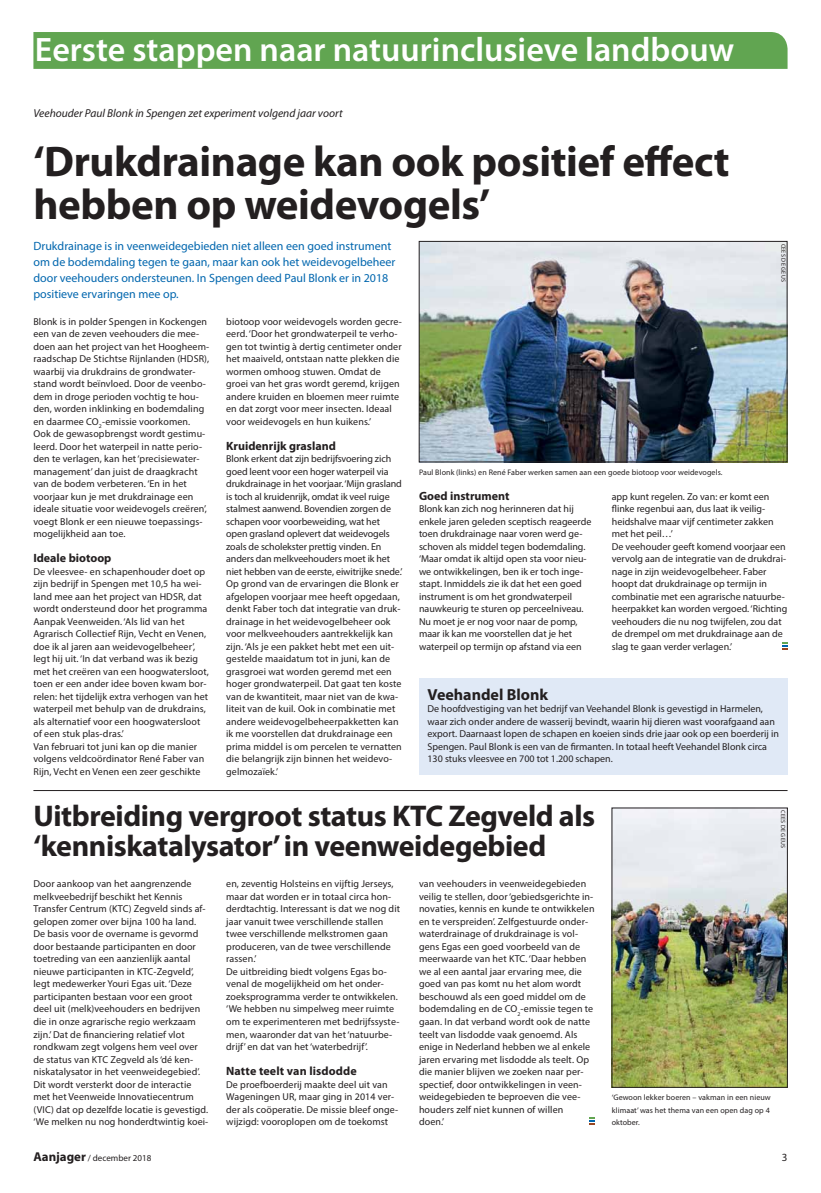
<style>
.page{position:relative;width:821px;height:1193px;background:#fff}
.page>*{position:absolute;margin:0;border:0;box-sizing:border-box;transform-origin:0 0}
.t1{font:700 43px/43px "Myriad Pro";letter-spacing:-.01em;color:#231f20}
.t2{font:600 34px "Myriad Pro";color:#fff}
.t3{font:700 30px/30px "Myriad Pro";letter-spacing:-.015em;color:#231f20}
.t4{font:700 16px "Myriad Pro";color:#231f20}
.t5{font:12px/16px "Myriad Pro";color:#0066ae}
.t6{font:700 12px "Myriad Pro";color:#231f20}
.t7{font:italic 11.5px "Myriad Pro";color:#231f20}
.t8{font:11px "Myriad Pro";color:#231f20}
.t9{font:10px/12.5px "Myriad Pro";letter-spacing:.01em;color:#231f20}
.t10{font:9px "Myriad Pro";color:#231f20}
.t11{font:8px/12.5px "Myriad Pro";letter-spacing:.01em;color:#231f20}
.t12{font:6px "Myriad Pro";letter-spacing:.045em;color:#231f20}
.s1{font-weight:700;font-size:12.9px}
</style>
<div class="page">
<img style="left:614px;top:809px;width:171px;height:276px">
<img style="left:421px;top:243px;width:364px;height:217px">
<div style="left:419px;top:241px;width:368px;height:221px;border:1px solid #231f20"></div>
<div style="left:33px;top:32px;width:754px;height:37px;background:#61a551"></div>
<svg style="left:782px;top:642px;width:5px;height:7px"></svg>
<div style="left:419px;top:677px;width:368px;height:97px;background:#e0e9f6"></div>
<hr style="left:33px;top:790px;width:754px;height:1px;background:#231f20">
<svg style="left:589px;top:1117px;width:6px;height:7px"></svg>
<h2 class="t2" style="left:35px;top:36px;width:701px">Eerste stappen naar natuurinclusieve landbouw</h2>
<p class="t7" style="left:33px;top:109px;width:311px">Veehouder Paul Blonk in Spengen zet experiment volgend jaar voort</p>
<h1 class="t1" style="left:33px;top:143px;width:697px">‘Drukdrainage kan ook positief effect hebben op weidevogels’</h1>
<p class="t5" style="left:33px;top:239px;width:363px">Drukdrainage is in veenweidegebieden niet alleen een goed instrument om de bodemdaling tegen te gaan, maar kan ook het weidevogelbeheer door veehouders ondersteunen. In Spengen deed Paul Blonk er in 2018 positieve ervaringen mee op.</p>
<p class="t12" style="left:786px;top:243px;width:40px;rotate:90deg">CEES DE GEUS</p>
<p class="t9" style="left:33px;top:315px;width:177px">Blonk is in polder Spengen in Kockengen een van de zeven veehouders die mee&shy;doen aan het project van het Hoogheem&shy;raadschap De Stichtse Rijnlanden (HDSR), waarbij via drukdrains de grondwater&shy;stand wordt beïnvloed. Door de veenbo&shy;dem in droge perioden vochtig te hou&shy;den, worden inklinking en bodemdaling en daarmee CO<sub>2</sub>-emissie voorkomen.<br>Ook de gewasopbrengst wordt gestimu&shy;leerd. Door het waterpeil in natte perio&shy;den te verlagen, kan het ‘precisiewater&shy;management’ dan juist de draagkracht van de bodem verbeteren. ‘En in het voorjaar kun je met drukdrainage een ideale situatie voor weidevogels creëren’, voegt Blonk er een nieuwe toepassings&shy;mogelijkheid aan toe.</p>
<p class="t6" style="left:33px;top:553px;width:80px">Ideale biotoop</p>
<p class="t9" style="left:33px;top:565px;width:177px">De vleesvee- en schapenhouder doet op zijn bedrijf in Spengen met 10,5 ha wei&shy;land mee aan het project van HDSR, dat wordt ondersteund door het programma Aanpak Veenweiden. ‘Als lid van het Agrarisch Collectief Rijn, Vecht en Venen, doe ik al jaren aan weidevogelbeheer’, legt hij uit. ‘In dat verband was ik bezig met het creëren van een hoogwatersloot, toen er een ander idee boven kwam bor&shy;relen: het tijdelijk extra verhogen van het waterpeil met behulp van de drukdrains, als alternatief voor een hoogwatersloot of een stuk plas-dras.’<br>Van februari tot juni kan op die manier volgens veldcoördinator René Faber van Rijn, Vecht en Venen een zeer geschikte</p>
<p class="t9" style="left:226px;top:315px;width:177px">biotoop voor weidevogels worden gecre&shy;eerd. ‘Door het grondwaterpeil te verho&shy;gen tot twintig à dertig centimeter onder het maaiveld, ontstaan natte plekken die wormen omhoog stuwen. Omdat de groei van het gras wordt geremd, krijgen andere kruiden en bloemen meer ruimte en dat zorgt voor meer insecten. Ideaal voor weidevogels en hun kuikens.’</p>
<p class="t6" style="left:226px;top:441px;width:111px">Kruidenrijk grasland</p>
<p class="t9" style="left:226px;top:453px;width:178px">Blonk erkent dat zijn bedrijfsvoering zich goed leent voor een hoger waterpeil via drukdrainage in het voorjaar. ‘Mijn grasland is toch al kruidenrijk, omdat ik veel ruige stalmest aanwend. Bovendien zorgen de schapen voor voorbeweiding, wat het open grasland oplevert dat weidevogels zoals de scholekster prettig vinden. En anders dan melkveehouders moet ik het niet hebben van de eerste, eiwitrijke snede.’ Op grond van de ervaringen die Blonk er afgelopen voorjaar mee heeft opgedaan, denkt Faber toch dat integratie van druk&shy;drainage in het weidevogelbeheer ook voor melkveehouders aantrekkelijk kan zijn. ‘Als je een pakket hebt met een uit&shy;gestelde maaidatum tot in juni, kan de grasgroei wat worden geremd met een hoger grondwaterpeil. Dat gaat ten koste van de kwantiteit, maar niet van de kwa&shy;liteit van de kuil. Ook in combinatie met andere weidevogelbeheerpakketten kan ik me voorstellen dat drukdrainage een prima middel is om percelen te vernatten die belangrijk zijn binnen het weidevo&shy;gelmozaïek.’</p>
<p class="t11" style="left:419px;top:466px;width:305px">Paul Blonk (links) en René Faber werken samen aan een goede biotoop voor weidevogels.</p>
<p class="t6" style="left:419px;top:491px;width:92px">Goed instrument</p>
<p class="t9" style="left:419px;top:503px;width:174px">Blonk kan zich nog herinneren dat hij enkele jaren geleden sceptisch reageerde toen drukdrainage naar voren werd ge&shy;schoven als middel tegen bodemdaling. ‘Maar omdat ik altijd open sta voor nieu&shy;we ontwikkelingen, ben ik er toch inge&shy;stapt. Inmiddels zie ik dat het een goed instrument is om het grondwaterpeil nauwkeurig te sturen op perceelniveau.<br>Nu moet je er nog voor naar de pomp, maar ik kan me voorstellen dat je het waterpeil op termijn op afstand via een</p>
<p class="t9" style="left:612px;top:490px;width:177px">app kunt regelen. Zo van: er komt een flinke regenbui aan, dus laat ik veilig&shy;heidshalve maar vijf centimeter zakken met het peil…’<br>De veehouder geeft komend voorjaar een vervolg aan de integratie van de drukdrai&shy;nage in zijn weidevogelbeheer. Faber hoopt dat drukdrainage op termijn in combinatie met een agrarische natuurbe&shy;heerpakket kan worden vergoed. ‘Richting veehouders die nu nog twijfelen, zou dat de drempel om met drukdrainage aan de slag te gaan verder verlagen.’</p>
<h3 class="t4" style="left:427px;top:688px;width:122px">Veehandel Blonk</h3>
<p class="t9" style="left:427px;top:703px;width:353px">De hoofdvestiging van het bedrijf van Veehandel Blonk is gevestigd in Harmelen, waar zich onder andere de wasserij bevindt, waarin hij dieren wast voorafgaand aan export. Daarnaast lopen de schapen en koeien sinds drie jaar ook op een boerderij in Spengen. Paul Blonk is een van de firmanten. In totaal heeft Veehandel Blonk circa 130 stuks vleesvee en 700 tot 1.200 schapen.</p>
<h3 class="t3" style="left:33px;top:802px;width:563px">Uitbreiding vergroot status KTC Zegveld als ‘kenniskatalysator’ in veenweidegebied</h3>
<p class="t9" style="left:33px;top:878px;width:176px">Door aankoop van het aangrenzende melkveebedrijf beschikt het Kennis Transfer Centrum (KTC) Zegveld sinds af&shy;gelopen zomer over bijna 100 ha land.<br>De basis voor de overname is gevormd door bestaande participanten en door toetreding van een aanzienlijk aantal nieuwe participanten in KTC-Zegveld’, legt medewerker Youri Egas uit. ‘Deze participanten bestaan voor een groot deel uit (melk)veehouders en bedrijven die in onze agrarische regio werkzaam zijn.’ Dat de financiering relatief vlot rondkwam zegt volgens hem veel over de status van KTC Zegveld als ‘dé ken&shy;niskatalysator in het veenweidegebied’.<br>Dit wordt versterkt door de interactie met het Veenweide Innovatiecentrum (VIC) dat op dezelfde locatie is gevestigd. ‘We melken nu nog honderdtwintig koei-</p>
<p class="t9" style="left:226px;top:878px;width:175px">en, zeventig Holsteins en vijftig Jerseys, maar dat worden er in totaal circa hon&shy;derdtachtig. Interessant is dat we nog dit jaar vanuit twee verschillende stallen twee verschillende melkstromen gaan produceren, van de twee verschillende rassen.’<br>De uitbreiding biedt volgens Egas bo&shy;venal de mogelijkheid om het onder&shy;zoeksprogramma verder te ontwikkelen. ‘We hebben nu simpelweg meer ruimte om te experimenteren met bedrijfssyste&shy;men, waaronder dat van het ‘natuurbe&shy;drijf’ en dat van het ‘waterbedrijf’.</p>
<p class="t6" style="left:226px;top:1066px;width:132px">Natte teelt van lisdodde</p>
<p class="t9" style="left:226px;top:1078px;width:174px">De proefboerderij maakte deel uit van Wageningen UR, maar ging in 2014 ver&shy;der als coöperatie. De missie bleef onge&shy;wijzigd: vooroplopen om de toekomst</p>
<p class="t10" style="left:33px;top:1154px;width:119px"><span class="s1">Aanjager</span> / december 2018</p>
<p class="t9" style="left:419px;top:878px;width:177px">van veehouders in veenweidegebieden veilig te stellen, door ‘gebiedsgerichte in&shy;novaties, kennis en kunde te ontwikkelen en te verspreiden’. Zelfgestuurde onder&shy;waterdrainage of drukdrainage is vol&shy;gens Egas een goed voorbeeld van de meerwaarde van het KTC. ‘Daar hebben we al een aantal jaar ervaring mee, die goed van pas komt nu het alom wordt beschouwd als een goed middel om de bodemdaling en de CO<sub>2</sub>-emissie tegen te gaan. In dat verband wordt ook de natte teelt van lisdodde vaak genoemd. Als enige in Nederland hebben we al enkele jaren ervaring met lisdodde als teelt. Op die manier blijven we zoeken naar per&shy;spectief, door ontwikkelingen in veen&shy;weidegebieden te beproeven die vee&shy;houders zelf niet kunnen of willen<br>doen.’</p>
<p class="t12" style="left:785px;top:809px;width:40px;rotate:90deg">CEES DE GEUS</p>
<p class="t11" style="left:612px;top:1091px;width:161px">‘Gewoon lekker boeren – vakman in een nieuw klimaat’ was het thema van een open dag op 4 oktober.</p>
<p class="t8" style="left:782px;top:1152px;width:7px">3</p>
</div>
